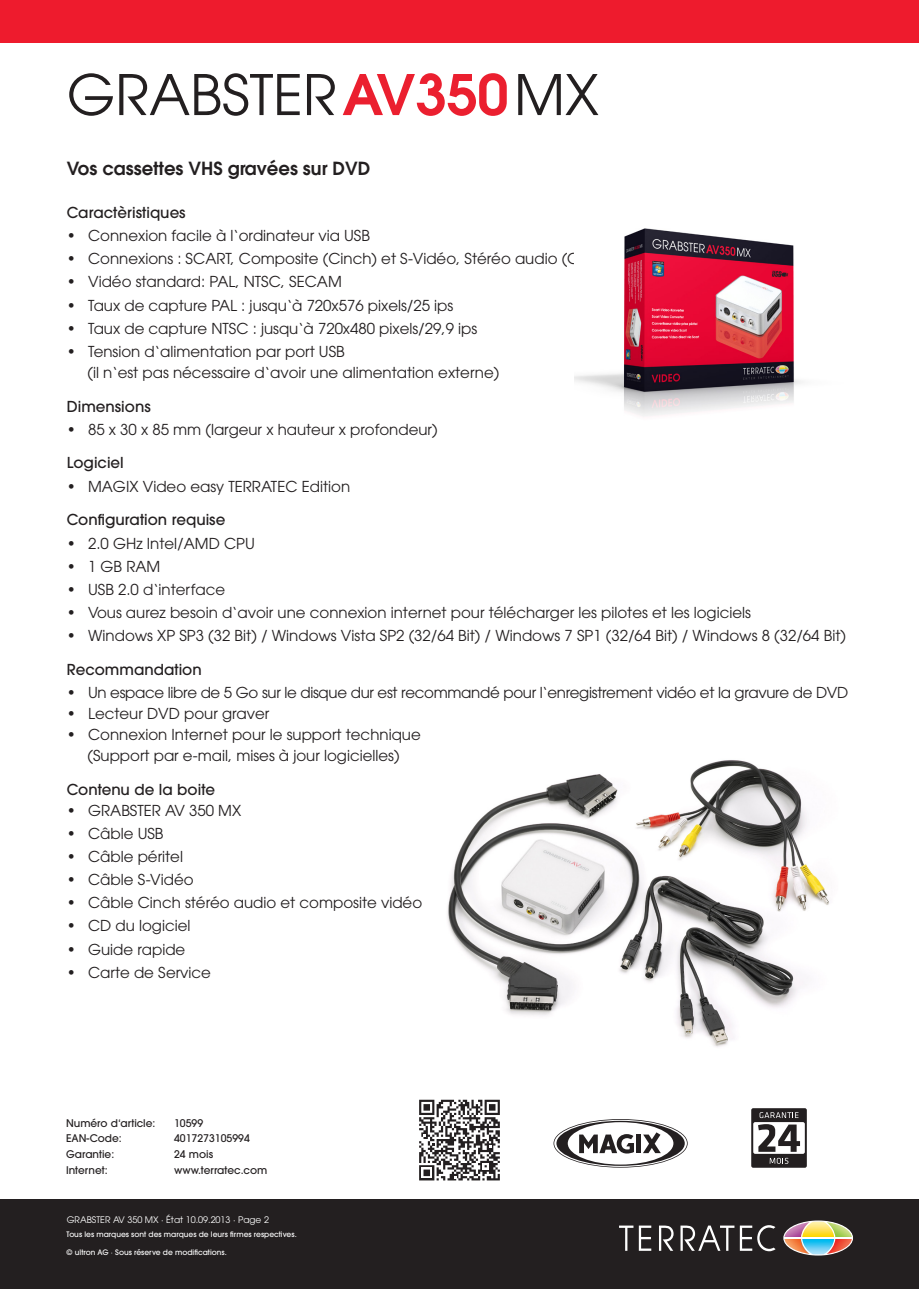
<style>
.page{position:relative;width:919px;height:1289px;background:#fff}
.page>*{position:absolute;margin:0;border:0;box-sizing:border-box;transform-origin:0 0}
.t1{font:55.5px "ITC Avant Garde Pro";color:#231f20}
.t2{font:600 18px "ITC Avant Garde Pro";color:#231f20}
.Texte_Aufzählung{font:15px/21px "ITC Avant Garde Pro";color:#231f20}
.Texte_Aufzählung-2{font:15px "ITC Avant Garde Pro";letter-spacing:-.02em;color:#231f20}
.Texte_Aufzählung-3{font:500 15px "ITC Avant Garde Pro";color:#231f20}
.Texte_Aufzählung-4{font:500 10.5px "ITC Avant Garde Pro";color:#231f20}
.t3{font:9px "ITC Avant Garde Pro";color:#fff}
.t4{font:500 7.5px "ITC Avant Garde Pro";color:#fff}
.s1{font-weight:600;color:#eb1f2f}
</style>
<div class="page">
<div style="left:0;top:1199px;width:918px;height:89px;background:#231f20"></div>
<div style="left:0;top:0;width:918px;height:43px;background:#ee1b2d"></div>
<svg style="left:619px;top:1225px;width:32px;height:25px"></svg>
<svg style="left:659px;top:1225px;width:14px;height:25px"></svg>
<svg style="left:680px;top:1225px;width:95px;height:26px"></svg>
<svg style="left:783px;top:1220px;width:70px;height:35px"></svg>
<img style="left:574px;top:228px;width:229px;height:189px">
<svg style="left:419px;top:1180px;width:81px;height:1px"></svg>
<svg style="left:419px;top:1099px;width:81px;height:81px"></svg>
<svg style="left:553px;top:1119px;width:134px;height:48px"></svg>
<div style="left:751px;top:1108px;width:55px;height:59px;background:#231f20;border-radius:2px"></div>
<div style="left:753px;top:1122px;width:51px;height:31px;background:#fff;border-radius:2px"></div>
<svg style="left:759px;top:1112px;width:39px;height:6px"></svg>
<svg style="left:758px;top:1124px;width:42px;height:27px"></svg>
<svg style="left:769px;top:1157px;width:19px;height:6px"></svg>
<img style="left:447px;top:760px;width:382px;height:287px">
<p class="t1" style="left:67px;top:60px;width:533px">GRABSTER<span class="s1">AV350</span>MX</p>
<p class="t2" style="left:67px;top:157px;width:305px">Vos cassettes VHS gravées sur DVD</p>
<p class="Texte_Aufzählung-3" style="left:67px;top:203px;width:120px">Caractèristiques</p>
<p class="Texte_Aufzählung" style="left:67px;top:225px;width:305px">• Connexion facile à l‘ordinateur via USB</p>
<p class="Texte_Aufzählung" style="left:67px;top:248px;width:550px">• Connexions : SCART, Composite (Cinch) et S-Vidéo, Stéréo audio (Cinch)</p>
<p class="Texte_Aufzählung" style="left:67px;top:271px;width:276px">• Vidéo standard: PAL, NTSC, SECAM</p>
<p class="Texte_Aufzählung" style="left:67px;top:294px;width:388px">• Taux de capture PAL : jusqu‘à 720x576 pixels/25 ips</p>
<p class="Texte_Aufzählung" style="left:67px;top:317px;width:412px">• Taux de capture NTSC : jusqu‘à 720x480 pixels/29,9 ips</p>
<p class="Texte_Aufzählung" style="left:88px;top:340px;width:413px;text-indent:-21px">• Tension d‘alimentation par port USB<br>(il n‘est pas nécessaire d‘avoir une alimentation externe)</p>
<p class="Texte_Aufzählung-3" style="left:67px;top:396px;width:85px">Dimensions</p>
<p class="Texte_Aufzählung" style="left:67px;top:418px;width:372px">• 85 x 30 x 85 mm (largeur x hauteur x profondeur)</p>
<p class="Texte_Aufzählung-3" style="left:67px;top:453px;width:58px">Logiciel</p>
<p class="Texte_Aufzählung" style="left:67px;top:475px;width:285px">• MAGIX Video easy TERRATEC Edition</p>
<p class="Texte_Aufzählung-3" style="left:67px;top:510px;width:160px">Configuration requise</p>
<p class="Texte_Aufzählung" style="left:67px;top:532px;width:190px">• 2.0 GHz Intel/AMD CPU</p>
<p class="Texte_Aufzählung" style="left:67px;top:555px;width:95px">• 1 GB RAM</p>
<p class="Texte_Aufzählung" style="left:67px;top:578px;width:160px">• USB 2.0 d‘interface</p>
<p class="Texte_Aufzählung" style="left:67px;top:601px;width:685px">• Vous aurez besoin d‘avoir une connexion internet pour télécharger les pilotes et les logiciels</p>
<p class="Texte_Aufzählung" style="left:67px;top:625px;width:780px">• Windows XP SP3 (32 Bit) / Windows Vista SP2 (32/64 Bit) / Windows 7 SP1 (32/64 Bit) / Windows 8 (32/64 Bit)</p>
<p class="Texte_Aufzählung-3" style="left:67px;top:659px;width:136px">Recommandation</p>
<p class="Texte_Aufzählung-2" style="left:67px;top:683px;width:783px">• Un espace libre de 5 Go sur le disque dur est recommandé pour l‘enregistrement vidéo et la gravure de DVD</p>
<p class="Texte_Aufzählung" style="left:67px;top:702px;width:204px">• Lecteur DVD pour graver</p>
<p class="Texte_Aufzählung" style="left:67px;top:723px;width:355px;text-align:center">• Connexion Internet pour le support technique (Support par e-mail, mises à jour logicielles)</p>
<p class="Texte_Aufzählung-3" style="left:67px;top:779px;width:150px">Contenu de la boite</p>
<p class="Texte_Aufzählung" style="left:67px;top:799px;width:176px">• GRABSTER AV 350 MX</p>
<p class="Texte_Aufzählung" style="left:67px;top:822px;width:98px">• Câble USB</p>
<p class="Texte_Aufzählung" style="left:67px;top:845px;width:118px">• Câble péritel</p>
<p class="Texte_Aufzählung" style="left:67px;top:869px;width:128px">• Câble S-Vidéo</p>
<p class="Texte_Aufzählung" style="left:67px;top:892px;width:357px">• Câble Cinch stéréo audio et composite vidéo</p>
<p class="Texte_Aufzählung" style="left:67px;top:915px;width:125px">• CD du logiciel</p>
<p class="Texte_Aufzählung" style="left:67px;top:938px;width:120px">• Guide rapide</p>
<p class="Texte_Aufzählung" style="left:67px;top:961px;width:146px">• Carte de Service</p>
<p class="Texte_Aufzählung-4" style="left:66px;top:1116px;width:91px">Numéro d‘article:</p>
<p class="Texte_Aufzählung-4" style="left:174px;top:1116px;width:31px">10599</p>
<p class="Texte_Aufzählung-4" style="left:66px;top:1131px;width:57px">EAN-Code:</p>
<p class="Texte_Aufzählung-4" style="left:174px;top:1131px;width:77px">4017273105994</p>
<p class="Texte_Aufzählung-4" style="left:66px;top:1147px;width:50px">Garantie:</p>
<p class="Texte_Aufzählung-4" style="left:174px;top:1147px;width:40px">24 mois</p>
<p class="Texte_Aufzählung-4" style="left:66px;top:1162px;width:43px">Internet:</p>
<p class="Texte_Aufzählung-4" style="left:174px;top:1162px;width:95px">www.terratec.com</p>
<p class="t3" style="left:67px;top:1213px;width:204px">GRABSTER AV 350 MX · État 10.09.2013 · Page 2</p>
<p class="t4" style="left:67px;top:1229px;width:232px">Tous les marques sont des marques de leurs firmes respectives.</p>
<p class="t4" style="left:67px;top:1247px;width:162px">© ultron AG · Sous réserve de modifications.</p>
</div>
